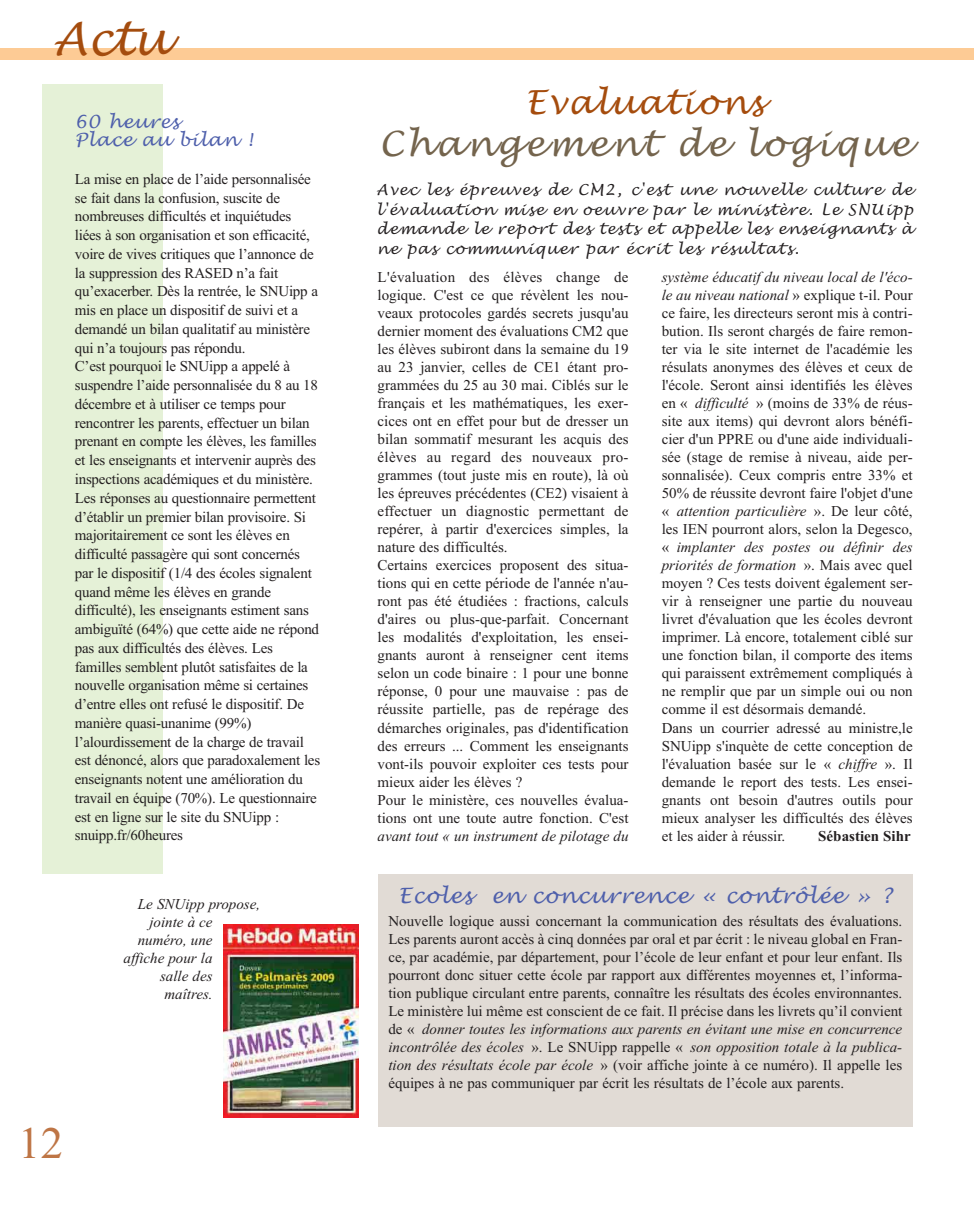
<style>
.page{position:relative;width:974px;height:1209px;background:#fff}
.page>*{position:absolute;margin:0;border:0;box-sizing:border-box;transform-origin:0 0}
.t1{font:italic 45px "Lucida Handwriting";color:#a44c0e}
.t2{font:45px "Times New Roman";color:#be7545}
.t3{font:italic 34.5px "Lucida Handwriting";letter-spacing:.085em;color:#74644d}
.t4{font:italic 33px "Lucida Handwriting";letter-spacing:.045em;color:#a54c0d}
.t5{font:italic 21px "Lucida Handwriting";letter-spacing:.045em;color:#4e5fab}
.t6{font:italic 18px/18.8px "Lucida Handwriting";letter-spacing:.045em;color:#4e5fab}
.t7{font:15px/18px "Times New Roman";color:#231f20}
.t8{font:italic 15px/19.5px "Lucida Handwriting";letter-spacing:.085em;color:#231f20;text-align:justify}
.t9{font:italic 15px "Times New Roman";color:#231f20}
.t10{font:700 15px "Times New Roman";color:#231f20}
.s1{font-style:italic}
</style>
<div class="page">
<div style="left:1px;top:48px;width:973px;height:11px;background:#fdcb95"></div>
<div style="left:43px;top:85px;width:120px;height:788px;background:#e5f1d7"></div>
<div style="left:378px;top:874px;width:534px;height:252px;background:#e1dbd5"></div>
<img style="left:223px;top:924px;width:135px;height:193px">
<h1 class="t1" style="left:53px;top:17px;width:116px">Actu</h1>
<p class="t6" style="left:75px;top:113px;width:180px">60 heures<br>Place au bilan !</p>
<p class="t7" style="left:75px;top:171px;width:247px;line-height:18.8px">La mise en place de l’aide personnalisée se fait dans la confusion, suscite de nombreuses difficultés et inquiétudes liées à son organisation et son efficacité, voire de vives critiques que l’annonce de la suppression des RASED n’a fait qu’exacerber. Dès la rentrée, le SNUipp a mis en place un dispositif de suivi et a demandé un bilan qualitatif au ministère qui n’a toujours pas répondu.<br>C’est pourquoi le SNUipp a appelé à suspendre l’aide personnalisée du 8 au 18 décembre et à utiliser ce temps pour rencontrer les parents, effectuer un bilan prenant en compte les élèves, les familles et les enseignants et intervenir auprès des inspections académiques et du ministère.<br>Les réponses au questionnaire permettent d’établir un premier bilan provisoire. Si majoritairement ce sont les élèves en difficulté passagère qui sont concernés par le dispositif (1/4 des écoles signalent quand même les élèves en grande difficulté), les enseignants estiment sans ambiguïté (64%) que cette aide ne répond pas aux difficultés des élèves. Les familles semblent plutôt satisfaites de la nouvelle organisation même si certaines d’entre elles ont refusé le dispositif. De manière quasi-unanime (99%) l’alourdissement de la charge de travail est dénoncé, alors que paradoxalement les enseignants notent une amélioration du travail en équipe (70%). Le questionnaire est en ligne sur le site du SNUipp : snuipp.fr/60heures</p>
<h1 class="t2" style="left:18px;top:1126px;width:46px">12</h1>
<p class="t9" style="left:138px;top:898px;width:124px">Le SNUipp propose,</p>
<p class="t9" style="left:149px;top:916px;width:65px">jointe à ce</p>
<p class="t9" style="left:138px;top:934px;width:76px">numéro, une</p>
<p class="t9" style="left:123px;top:952px;width:91px">affiche pour la</p>
<p class="t9" style="left:160px;top:970px;width:54px">salle des</p>
<p class="t9" style="left:164px;top:988px;width:50px">maîtres.</p>
<h3 class="t4" style="left:525px;top:86px;width:239px">Evaluations</h3>
<h2 class="t3" style="left:379px;top:126px;width:532px">Changement de logique</h2>
<p class="t8" style="left:376px;top:181px;width:538px">Avec les épreuves de CM2, c'est une nouvelle culture de l'évaluation mise en oeuvre par le ministère. Le SNUipp demande le report des tests et appelle les enseignants à ne pas communiquer par écrit les résultats.</p>
<p class="t7" style="left:377px;top:269px;width:252px">L'évaluation des élèves change de logique. C'est ce que révèlent les nou&shy;veaux protocoles gardés secrets jusqu'au dernier moment des évaluations CM2 que les élèves subiront dans la semaine du 19 au 23 janvier, celles de CE1 étant pro&shy;grammées du 25 au 30 mai. Ciblés sur le français et les mathématiques, les exer&shy;cices ont en effet pour but de dresser un bilan sommatif mesurant les acquis des élèves au regard des nouveaux pro&shy;grammes (tout juste mis en route), là où les épreuves précédentes (CE2) visaient à effectuer un diagnostic permettant de repérer, à partir d'exercices simples, la nature des difficultés.<br>Certains exercices proposent des situa&shy;tions qui en cette période de l'année n'au&shy;ront pas été étudiées : fractions, calculs d'aires ou plus-que-parfait. Concernant les modalités d'exploitation, les ensei&shy;gnants auront à renseigner cent items selon un code binaire : 1 pour une bonne réponse, 0 pour une mauvaise : pas de réussite partielle, pas de repérage des démarches originales, pas d'identification des erreurs ... Comment les enseignants vont-ils pouvoir exploiter ces tests pour mieux aider les élèves ?<br>Pour le ministère, ces nouvelles évalua&shy;tions ont une toute autre fonction. C'est</p>
<p class="t9" style="left:377px;top:830px;width:252px">avant tout « un instrument de pilotage du</p>
<p class="t7" style="left:662px;top:269px;width:252px"><span class="s1">système éducatif du niveau local de l'éco&shy;le au niveau national</span> » explique t-il. Pour ce faire, les directeurs seront mis à contri&shy;bution. Ils seront chargés de faire remon&shy;ter via le site internet de l'académie les résulats anonymes des élèves et ceux de l'école. Seront ainsi identifiés les élèves en « <span class="s1">difficulté</span> » (moins de 33% de réus&shy;site aux items) qui devront alors bénéfi&shy;cier d'un PPRE ou d'une aide individuali&shy;sée (stage de remise à niveau, aide per&shy;sonnalisée). Ceux compris entre 33% et 50% de réussite devront faire l'objet d'une « <span class="s1">attention particulière</span> ». De leur côté, les IEN pourront alors, selon la Degesco, « <span class="s1">implanter des postes ou définir des priorités de formation</span> ». Mais avec quel moyen ? Ces tests doivent également ser&shy;vir à renseigner une partie du nouveau livret d'évaluation que les écoles devront imprimer. Là encore, totalement ciblé sur une fonction bilan, il comporte des items qui paraissent extrêmement compliqués à ne remplir que par un simple oui ou non comme il est désormais demandé.<br>Dans un courrier adressé au ministre,le SNUipp s'inquète de cette conception de l'évaluation basée sur le « <span class="s1">chiffre</span> ». Il demande le report des tests. Les ensei&shy;gnants ont besoin d'autres outils pour mieux analyser les difficultés des élèves et les aider à réussir.</p>
<p class="t10" style="left:818px;top:830px;width:94px">Sébastien Sihr</p>
<h3 class="t5" style="left:398px;top:885px;width:495px">Ecoles en concurrence « contrôlée » ?</h3>
<p class="t7" style="left:388px;top:912px;width:515px;text-align:justify">Nouvelle logique aussi concernant la communication des résultats des évaluations.<br>Les parents auront accès à cinq données par oral et par écrit : le niveau global en Fran&shy;ce, par académie, par département, pour l’école de leur enfant et pour leur enfant. Ils pourront donc situer cette école par rapport aux différentes moyennes et, l’informa&shy;tion publique circulant entre parents, connaître les résultats des écoles environnantes.<br>Le ministère lui même est conscient de ce fait. Il précise dans les livrets qu’il convient de « <span class="s1">donner toutes les informations aux parents en évitant une mise en concurrence incontrôlée des écoles</span> ». Le SNUipp rappelle « <span class="s1">son opposition totale à la publica&shy;tion des résultats école par école</span> » (voir affiche jointe à ce numéro). Il appelle les équipes à ne pas communiquer par écrit les résultats de l’école aux parents.</p>
</div>
